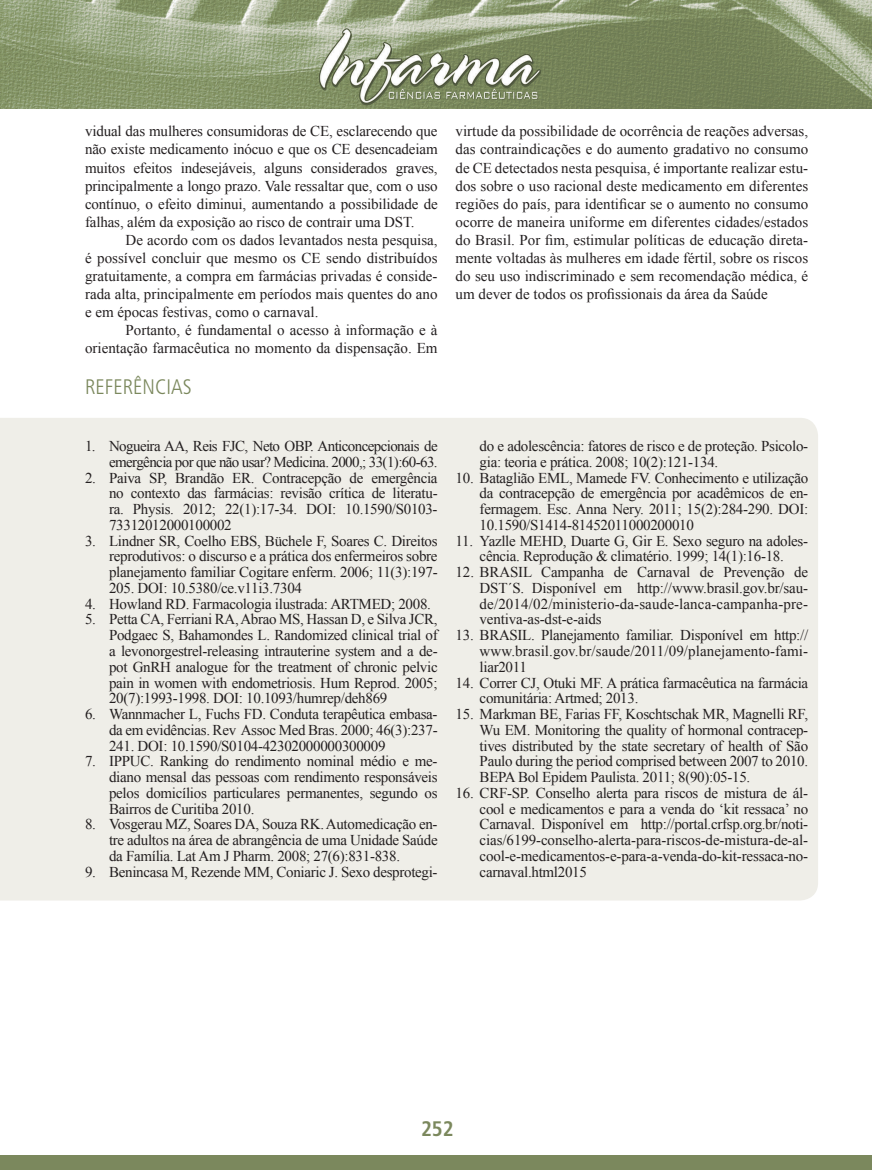
<style>
.page{position:relative;width:872px;height:1170px;background:#fff}
.page>*{position:absolute;margin:0;border:0;box-sizing:border-box;transform-origin:0 0}
.t1{font:300 condensed 21px "Frutiger";color:#7b885d}
.t2{font:700 condensed 21px "Frutiger LT Std";color:#7b885d}
.t3{font:15px/15.8px "Times New Roman";letter-spacing:-.02em;color:#231f20;text-align:justify}
.t4{font:15px/15.8px "Times New Roman";letter-spacing:-.04em;color:#231f20;text-align:right}
.t5{font:15px/18px "Times New Roman";color:#231f20;text-align:right}
</style>
<div class="page">
<img style="left:0;top:0;width:872px;height:108px">
<div style="left:0;top:1154px;width:872px;height:15px;background:#7b885d"></div>
<div style="left:0;top:418px;width:818px;height:482px;background:#efeee8"></div>
<p class="t3" style="left:85px;top:122px;width:354px;line-height:18px">vidual das mulheres consumidoras de CE, esclarecendo que não existe medicamento inócuo e que os CE desencadeiam muitos efeitos indesejáveis, alguns considerados graves, principalmente a longo prazo. Vale ressaltar que, com o uso contínuo, o efeito diminui, aumentando a possibilidade de falhas, além da exposição ao risco de contrair uma DST.</p>
<p class="t3" style="left:85px;top:230px;width:354px;line-height:18px;text-indent:40px">De acordo com os dados levantados nesta pesquisa, é possível concluir que mesmo os CE sendo distribuídos gratuitamente, a compra em farmácias privadas é conside&shy;rada alta, principalmente em períodos mais quentes do ano e em épocas festivas, como o carnaval.</p>
<p class="t5" style="left:85px;top:320px;width:354px">Portanto, é fundamental o acesso à informação e à orientação farmacêutica no momento da dispensação. Em</p>
<h1 class="t1" style="left:85px;top:375px;width:108px">REFERÊNCIAS</h1>
<p class="t3" style="left:455px;top:122px;width:354px;line-height:18px">virtude da possibilidade de ocorrência de reações adversas, das contraindicações e do aumento gradativo no consumo de CE detectados nesta pesquisa, é importante realizar estu&shy;dos sobre o uso racional deste medicamento em diferentes regiões do país, para identificar se o aumento no consumo ocorre de maneira uniforme em diferentes cidades/estados do Brasil. Por fim, estimular políticas de educação direta&shy;mente voltadas às mulheres em idade fértil, sobre os riscos do seu uso indiscriminado e sem recomendação médica, é um dever de todos os profissionais da área da Saúde</p>
<p class="t4" style="left:85px;top:438px;width:354px">1. Nogueira AA, Reis FJC, Neto OBP. Anticoncepcionais de emergência por que não usar? Medicina. 2000,; 33(1):60-63.</p>
<p class="t3" style="left:109px;top:469px;width:330px;text-indent:-24px">2. Paiva SP, Brandão ER. Contracepção de emergência no contexto das farmácias: revisão crítica de literatu&shy;ra. Physis. 2012; 22(1):17-34. DOI: 10.1590/S0103- 73312012000100002</p>
<p class="t3" style="left:109px;top:532px;width:330px;text-indent:-24px">3. Lindner SR, Coelho EBS, Büchele F, Soares C. Direitos reprodutivos: o discurso e a prática dos enfermeiros sobre planejamento familiar Cogitare enferm. 2006; 11(3):197- 205. DOI: 10.5380/ce.v11i3.7304</p>
<p class="t3" style="left:85px;top:595px;width:347px">4. Howland RD. Farmacologia ilustrada: ARTMED; 2008.</p>
<p class="t3" style="left:109px;top:611px;width:330px;text-indent:-24px">5. Petta CA, Ferriani RA, Abrao MS, Hassan D, e Silva JCR, Podgaec S, Bahamondes L. Randomized clinical trial of a levonorgestrel-releasing intrauterine system and a de&shy;pot GnRH analogue for the treatment of chronic pelvic pain in women with endometriosis. Hum Reprod. 2005; 20(7):1993-1998. DOI: 10.1093/humrep/deh869</p>
<p class="t3" style="left:109px;top:705px;width:330px;text-indent:-24px">6. Wannmacher L, Fuchs FD. Conduta terapêutica embasa&shy;da em evidências. Rev Assoc Med Bras. 2000; 46(3):237- 241. DOI: 10.1590/S0104-42302000000300009</p>
<p class="t3" style="left:109px;top:753px;width:330px;text-indent:-24px">7. IPPUC. Ranking do rendimento nominal médio e me&shy;diano mensal das pessoas com rendimento responsáveis pelos domicílios particulares permanentes, segundo os Bairros de Curitiba 2010.</p>
<p class="t3" style="left:109px;top:816px;width:330px;text-indent:-24px">8. Vosgerau MZ, Soares DA, Souza RK. Automedicação en&shy;tre adultos na área de abrangência de uma Unidade Saúde da Família. Lat Am J Pharm. 2008; 27(6):831-838.</p>
<p class="t3" style="left:85px;top:863px;width:354px">9. Benincasa M, Rezende MM, Coniaric J. Sexo desprotegi-</p>
<p class="t3" style="left:479px;top:438px;width:330px">do e adolescência: fatores de risco e de proteção. Psicolo&shy;gia: teoria e prática. 2008; 10(2):121-134.</p>
<p class="t3" style="left:479px;top:469px;width:330px;text-indent:-24px">10. Bataglião EML, Mamede FV. Conhecimento e utilização da contracepção de emergência por acadêmicos de en&shy;fermagem. Esc. Anna Nery. 2011; 15(2):284-290. DOI:<br>10.1590/S1414-81452011000200010</p>
<p class="t3" style="left:455px;top:532px;width:354px;text-align:center">11. Yazlle MEHD, Duarte G, Gir E. Sexo seguro na adoles&shy;cência. Reprodução &amp; climatério. 1999; 14(1):16-18.</p>
<p class="t3" style="left:479px;top:564px;width:330px;text-indent:-24px">12. BRASIL Campanha de Carnaval de Prevenção de DST´S. Disponível em http://www.brasil.gov.br/sau&shy;de/2014/02/ministerio-da-saude-lanca-campanha-pre&shy;ventiva-as-dst-e-aids</p>
<p class="t3" style="left:479px;top:627px;width:330px;text-indent:-24px">13. BRASIL. Planejamento familiar. Disponível em http:// www.brasil.gov.br/saude/2011/09/planejamento-fami&shy;liar2011</p>
<p class="t3" style="left:479px;top:674px;width:330px;text-indent:-24px">14. Correr CJ, Otuki MF. A prática farmacêutica na farmácia comunitária: Artmed; 2013.</p>
<p class="t3" style="left:479px;top:705px;width:330px;text-indent:-24px">15. Markman BE, Farias FF, Koschtschak MR, Magnelli RF, Wu EM. Monitoring the quality of hormonal contracep&shy;tives distributed by the state secretary of health of São Paulo during the period comprised between 2007 to 2010.<br>BEPA Bol Epidem Paulista. 2011; 8(90):05-15.</p>
<p class="t3" style="left:479px;top:784px;width:330px;text-indent:-24px">16. CRF-SP. Conselho alerta para riscos de mistura de ál&shy;cool e medicamentos e para a venda do ‘kit ressaca’ no Carnaval. Disponível em http://portal.crfsp.org.br/noti&shy;cias/6199-conselho-alerta-para-riscos-de-mistura-de-al&shy;cool-e-medicamentos-e-para-a-venda-do-kit-ressaca-no&shy;carnaval.html2015</p>
<h1 class="t2" style="left:421px;top:1116px;width:34px">252</h1>
</div>
